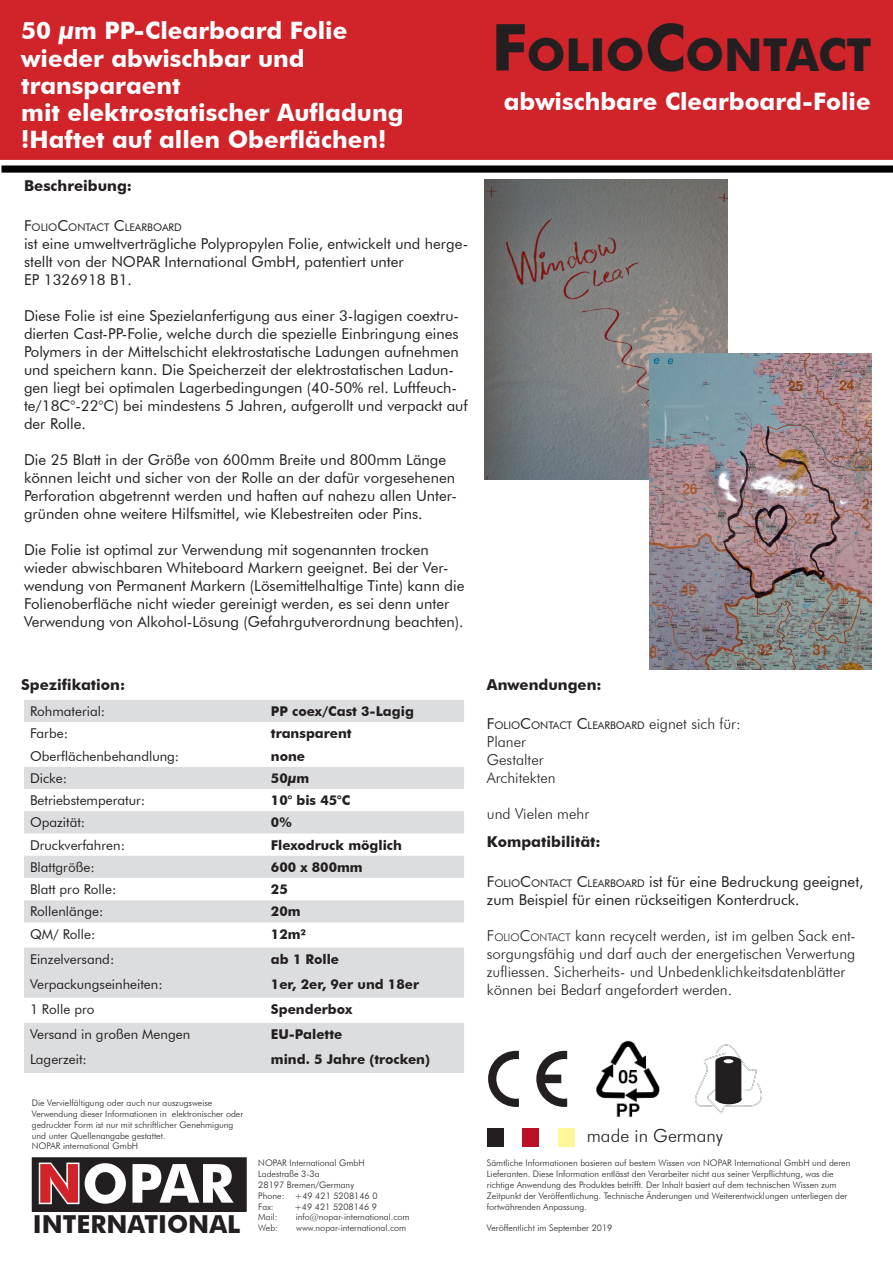
<style>
.page{position:relative;width:893px;height:1263px;background:#fff}
.page>*{position:absolute;margin:0;border:0;box-sizing:border-box;transform-origin:0 0}
.t1{font:700 54px "Futura BT";color:#fff}
.t2{font:700 45.3px "Futura BT";color:#231f20}
.t3{font:700 24.75px "Futura BT";color:#231f20}
.t4{font:700 24px "Futura BT";color:#fff}
.t5{font:300 18px "Futura BT";color:#231f20}
.t6{font:15px/18px "Futura BT";color:#231f20}
.t7{font:300 15px/18px "Futura BT";color:#231f20}
.t8{font:700 15px "Futura BT";color:#231f20}
.t9{font:13.5px "Futura BT";color:#231f20}
.t10{font:700 13.5px "Futura BT";color:#231f20}
.t11{font:10.5px "Futura BT";color:#231f20}
.t12{font:300 9px/10.8px "Futura BT";color:#231f20}
.s1{font-size:15px}
.s2{font-size:64.8px}
.s3{color:#d1232a}
.s4{font-weight:300;font-size:15px}
.s5{font-style:inherit}
.s6{font-size:10.5px}
</style>
<div class="page">
<div style="left:32px;top:1158px;width:214px;height:53px;background:#231f20"></div>
<div style="left:32px;top:1157px;width:215px;height:54px;border:1px solid #231f20"></div>
<svg style="left:37px;top:1157px;width:44px;height:53px"></svg>
<svg style="left:24px;top:700px;width:440px;height:373px;fill:#dcdddf"></svg>
<svg style="left:24px;top:722px;width:440px;height:178px"></svg>
<svg style="left:488px;top:1051px;width:31px;height:56px"></svg>
<svg style="left:536px;top:1051px;width:31px;height:56px"></svg>
<img style="left:596px;top:1040px;width:64px;height:77px">
<svg style="left:695px;top:1044px;width:67px;height:70px"></svg>
<div style="left:487px;top:1128px;width:17px;height:18px;background:#231f20"></div>
<div style="left:522px;top:1128px;width:17px;height:18px;background:#ba0f25"></div>
<div style="left:558px;top:1128px;width:17px;height:18px;background:#fff79a"></div>
<img style="left:484px;top:180px;width:243px;height:299px">
<img style="left:650px;top:353px;width:222px;height:317px">
<div style="left:0;top:0;width:893px;height:160px;background:#d1232a"></div>
<svg style="left:2px;top:165px;width:891px;height:8px;background:#1b1b1b"></svg>
<p class="t4" style="left:21px;top:16px;width:328px">50 μm PP-Clearboard Folie</p>
<p class="t4" style="left:21px;top:43px;width:285px">wieder abwischbar und</p>
<p class="t4" style="left:21px;top:70px;width:161px">transparaent</p>
<p class="t4" style="left:21px;top:97px;width:384px">mit elektrostatischer Aufladung</p>
<p class="t4" style="left:21px;top:124px;width:367px">!Haftet auf allen Oberflächen!</p>
<p class="t8" style="left:24px;top:177px;width:110px">Beschreibung:</p>
<p class="t11" style="left:24px;top:221px;width:159px"><span class="s1">F</span>OLIO<span class="s1">C</span>ONTACT <span class="s1">C</span>LEARBOARD</p>
<p class="t6" style="left:24px;top:234px;width:446px">ist eine umweltverträgliche Polypropylen Folie, entwickelt und herge&shy;stellt von der NOPAR International GmbH, patentiert unter</p>
<p class="t6" style="left:24px;top:270px;width:109px">EP 1326918 B1.</p>
<p class="t6" style="left:24px;top:306px;width:445px">Diese Folie ist eine Spezielanfertigung aus einer 3-lagigen coextru&shy;dierten Cast-PP-Folie, welche durch die spezielle Einbringung eines Polymers in der Mittelschicht elektrostatische Ladungen aufnehmen und speichern kann. Die Speicherzeit der elektrostatischen Ladun&shy;gen liegt bei optimalen Lagerbedingungen (40-50% rel. Luftfeuch&shy;te/18C°-22°C) bei mindestens 5 Jahren, aufgerollt und verpackt auf der Rolle.</p>
<p class="t6" style="left:24px;top:450px;width:434px">Die 25 Blatt in der Größe von 600mm Breite und 800mm Länge können leicht und sicher von der Rolle an der dafür vorgesehenen Perforation abgetrennt werden und haften auf nahezu allen Unter&shy;gründen ohne weitere Hilfsmittel, wie Klebestreiten oder Pins.</p>
<p class="t6" style="left:24px;top:540px;width:442px">Die Folie ist optimal zur Verwendung mit sogenannten trocken wieder abwischbaren Whiteboard Markern geeignet. Bei der Ver&shy;wendung von Permanent Markern (Lösemittelhaltige Tinte) kann die Folienoberfläche nicht wieder gereinigt werden, es sei denn unter Verwendung von Alkohol-Lösung (Gefahrgutverordnung beachten).</p>
<p class="t2" style="left:491px;top:27px;width:382px"><span class="s2">F</span>OLIO<span class="s2">C</span>ONTACT</p>
<p class="t4" style="left:504px;top:87px;width:368px">abwischbare Clearboard-Folie</p>
<p class="t8" style="left:21px;top:675px;width:105px">Spezifikation:</p>
<p class="t9" style="left:30px;top:703px;width:77px">Rohmaterial:</p>
<p class="t10" style="left:271px;top:703px;width:144px">PP coex/Cast 3-Lagig</p>
<p class="t9" style="left:30px;top:725px;width:39px">Farbe:</p>
<p class="t10" style="left:271px;top:725px;width:82px">transparent</p>
<p class="t9" style="left:30px;top:748px;width:151px">Oberflächenbehandlung:</p>
<p class="t10" style="left:271px;top:748px;width:36px">none</p>
<p class="t9" style="left:30px;top:770px;width:39px">Dicke:</p>
<p class="t10" style="left:271px;top:770px;width:40px">50µm</p>
<p class="t9" style="left:30px;top:792px;width:117px">Betriebstemperatur:</p>
<p class="t10" style="left:271px;top:792px;width:81px">10° bis 45°C</p>
<p class="t9" style="left:30px;top:814px;width:57px">Opazität:</p>
<p class="t10" style="left:271px;top:814px;width:22px">0%</p>
<p class="t9" style="left:30px;top:837px;width:96px">Druckverfahren:</p>
<p class="t10" style="left:271px;top:837px;width:133px">Flexodruck möglich</p>
<p class="t9" style="left:30px;top:859px;width:66px">Blattgröße:</p>
<p class="t10" style="left:271px;top:859px;width:93px">600 x 800mm</p>
<p class="t9" style="left:30px;top:881px;width:88px">Blatt pro Rolle:</p>
<p class="t10" style="left:271px;top:881px;width:18px">25</p>
<p class="t9" style="left:30px;top:903px;width:75px">Rollenlänge:</p>
<p class="t10" style="left:271px;top:903px;width:31px">20m</p>
<p class="t9" style="left:30px;top:926px;width:67px">QM/ Rolle:</p>
<p class="t10" style="left:271px;top:926px;width:37px">12m²</p>
<p class="t9" style="left:30px;top:951px;width:86px">Einzelversand:</p>
<p class="t10" style="left:271px;top:951px;width:70px">ab 1 Rolle</p>
<p class="t9" style="left:30px;top:976px;width:134px">Verpackungseinheiten:</p>
<p class="t10" style="left:271px;top:976px;width:150px">1er, 2er, 9er und 18er</p>
<p class="t9" style="left:30px;top:1001px;width:66px">1 Rolle pro</p>
<p class="t10" style="left:271px;top:1001px;width:83px">Spenderbox</p>
<p class="t9" style="left:30px;top:1026px;width:162px">Versand in großen Mengen</p>
<p class="t10" style="left:271px;top:1026px;width:73px">EU-Palette</p>
<p class="t9" style="left:30px;top:1051px;width:58px">Lagerzeit:</p>
<p class="t10" style="left:271px;top:1051px;width:161px">mind. 5 Jahre (trocken)</p>
<p class="t12" style="left:32px;top:1097px;width:213px">Die Vervielfältigung oder auch nur auszugsweise Verwendung dieser Informationen in elektronischer oder gedruckter Form ist nur mit schriftlicher Genehmigung und unter Quellenangabe gestattet.</p>
<p class="t12" style="left:32px;top:1141px;width:108px">NOPAR international GmbH</p>
<p class="t1" style="left:36px;top:1151px;width:199px"><span class="s3">N</span>OPAR</p>
<p class="t3" style="left:33px;top:1209px;width:209px">INTERNATIONAL</p>
<p class="t12" style="left:258px;top:1158px;width:108px">NOPAR International GmbH</p>
<p class="t12" style="left:258px;top:1168px;width:63px">Ladestraße 3-3a</p>
<p class="t12" style="left:258px;top:1179px;width:97px">28197 Bremen/Germany</p>
<p class="t12" style="left:258px;top:1190px;width:121px">Phone: +49 421 5208146 0</p>
<p class="t12" style="left:258px;top:1201px;width:17px">Fax:</p>
<p class="t12" style="left:294px;top:1201px;width:84px">+49 421 5208146 9</p>
<p class="t12" style="left:258px;top:1212px;width:21px">Mail:</p>
<p class="t12" style="left:296px;top:1212px;width:115px">info@nopar-international.com</p>
<p class="t12" style="left:258px;top:1222px;width:21px">Web:</p>
<p class="t12" style="left:296px;top:1222px;width:112px">www.nopar-international.com</p>
<p class="t8" style="left:487px;top:675px;width:116px">Anwendungen:</p>
<p class="t11" style="left:487px;top:719px;width:255px"><span class="s1">F</span>OLIO<span class="s1">C</span>ONTACT <span class="s1">C</span>LEARBOARD <span class="s4">eignet sich für:</span></p>
<p class="t7" style="left:487px;top:733px;width:41px">Planer</p>
<p class="t7" style="left:487px;top:751px;width:58px">Gestalter</p>
<p class="t7" style="left:487px;top:769px;width:70px">Architekten</p>
<p class="t7" style="left:487px;top:805px;width:104px">und Vielen mehr</p>
<p class="t8" style="left:487px;top:832px;width:115px">Kompatibilität:</p>
<p class="t6" style="left:487px;top:872px;width:378px"><span class="s5">F</span><span class="s6">OLIO</span><span class="s5">C</span><span class="s6">ONTACT</span> <span class="s5">C</span><span class="s6">LEARBOARD</span> ist für eine Bedruckung geeignet, zum Beispiel für einen rückseitigen Konterdruck.</p>
<p class="t7" style="left:487px;top:926px;width:370px"><span class="s5">F</span><span class="s6">OLIO</span><span class="s5">C</span><span class="s6">ONTACT</span> kann recycelt werden, ist im gelben Sack ent&shy;sorgungsfähig und darf auch der energetischen Verwertung zufliessen. Sicherheits- und Unbedenklichkeitsdatenblätter können bei Bedarf angefordert werden.</p>
<p class="t5" style="left:587px;top:1124px;width:138px">made in Germany</p>
<p class="t12" style="left:487px;top:1158px;width:365px">Sämtliche Informationen basieren auf bestem Wissen von NOPAR International GmbH und deren Lieferanten. Diese Information entlässt den Verarbeiter nicht aus seiner Verpflichtung, was die richtige Anwendung des Produktes betrifft. Der Inhalt basiert auf dem technischen Wissen zum Zeitpunkt der Veröffentlichung. Technische Änderungen und Weiterentwicklungen unterliegen der fortwährenden Anpassung.</p>
<p class="t12" style="left:487px;top:1222px;width:127px">Veröffentlicht im September 2019</p>
</div>
